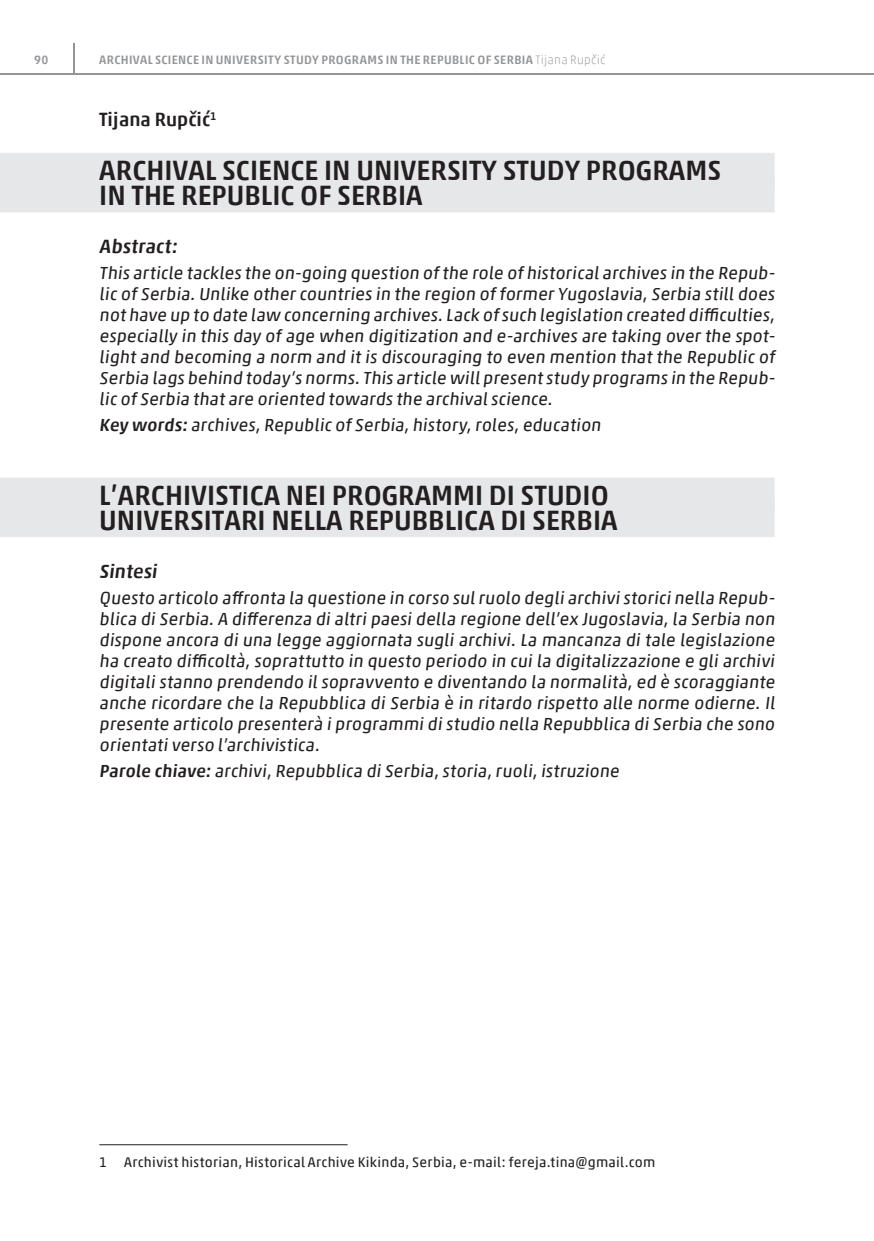
<style>
.page{position:relative;width:874px;height:1241px;background:#fff}
.page>*{position:absolute;margin:0;border:0;box-sizing:border-box;transform-origin:0 0}
.t1{font:500 28px/24.5px "Akko Std";color:#231f20}
.t2{font:500 19.25px "Akko Std";color:#231f20}
.t3{font:17.5px/21px "Akko Pro";color:#231f20}
.t4{font:14px "Akko Pro";letter-spacing:.02em;color:#231f20}
.t5{font:500 12.25px "Akko Std";letter-spacing:.025em;color:#939598}
.s1{font-weight:100}
.s2{font-family:"Akko Std";font-weight:500}
</style>
<div class="page">
<div style="left:0;top:153px;width:774px;height:35px;background:#e6e7e9"></div>
<div style="left:0;top:177px;width:774px;height:35px;background:#e6e7e9"></div>
<div style="left:0;top:477px;width:774px;height:35px;background:#e6e7e9"></div>
<div style="left:0;top:502px;width:774px;height:35px;background:#e6e7e9"></div>
<hr style="left:99px;top:1144px;width:248px;height:1px;background:#231f20">
<hr style="left:0;top:74px;width:873px;height:1px;background:#939598">
<hr style="left:73px;top:43px;width:1px;height:32px;background:#939598">
<p class="t5" style="left:34px;top:52px;width:16px">90</p>
<p class="t5" style="left:99px;top:52px;width:507px">ARCHIVAL SCIENCE IN UNIVERSITY STUDY PROGRAMS IN THE REPUBLIC OF SERBIA <span class="s1">Tijana Rupčić</span></p>
<p class="t2" style="left:99px;top:108px;width:119px">Tijana Rupčić<sup>1</sup></p>
<h1 class="t1" style="left:99px;top:158px;width:623px">ARCHIVAL SCIENCE IN UNIVERSITY STUDY PROGRAMS<br>IN THE REPUBLIC OF SERBIA</h1>
<p class="t2" style="left:99px;top:234px;width:82px">Abstract:</p>
<p class="t3" style="left:99px;top:262px;width:679px">This article tackles the on-going question of the role of historical archives in the Repub&shy;lic of Serbia. Unlike other countries in the region of former Yugoslavia, Serbia still does not have up to date law concerning archives.Lack of such legislation created difficulties, especially in this day of age when digitization and e-archives are taking over the spot&shy;light and becoming a norm and it is discouraging to even mention that the Republic of Serbia lags behind today’s norms.This article will present study programs in the Repub&shy;lic of Serbia that are oriented towards the archival science.</p>
<p class="t3" style="left:99px;top:414px;width:505px"><span class="s2">Key words:</span> archives,Republic of Serbia,history,roles,education</p>
<h1 class="t1" style="left:99px;top:482px;width:519px">L’ARCHIVISTICA NEI PROGRAMMI DI STUDIO<br>UNIVERSITARI NELLA REPUBBLICA DI SERBIA</h1>
<p class="t2" style="left:99px;top:559px;width:62px">Sintesi</p>
<p class="t3" style="left:99px;top:586px;width:679px;text-align:justify">Questo articolo affronta la questione in corso sul ruolo degliarchivistoricinella Repub&shy;blica di Serbia. A differenza di altri paesi della regione dell’ex Jugoslavia, la Serbia non dispone ancora di una legge aggiornata sugli archivi. La mancanza di tale legislazione ha creato difficoltà, soprattutto in questo periodo in cui la digitalizzazione e gli archivi digitali stanno prendendo il sopravvento e diventando la normalità, ed è scoraggiante anche ricordare che la Repubblica di Serbia è in ritardo rispetto alle norme odierne. Il presente articolo presenterà i programmi di studio nella Repubblica di Serbia che sono orientativerso l’archivistica.</p>
<p class="t3" style="left:99px;top:759px;width:523px"><span class="s2">Parole chiave:</span> archivi,Repubblica diSerbia,storia,ruoli,istruzione</p>
<p class="t4" style="left:99px;top:1152px;width:557px">1 Archivist historian, Historical Archive Kikinda, Serbia, e-mail: fereja.tina@gmail.com</p>
</div>
